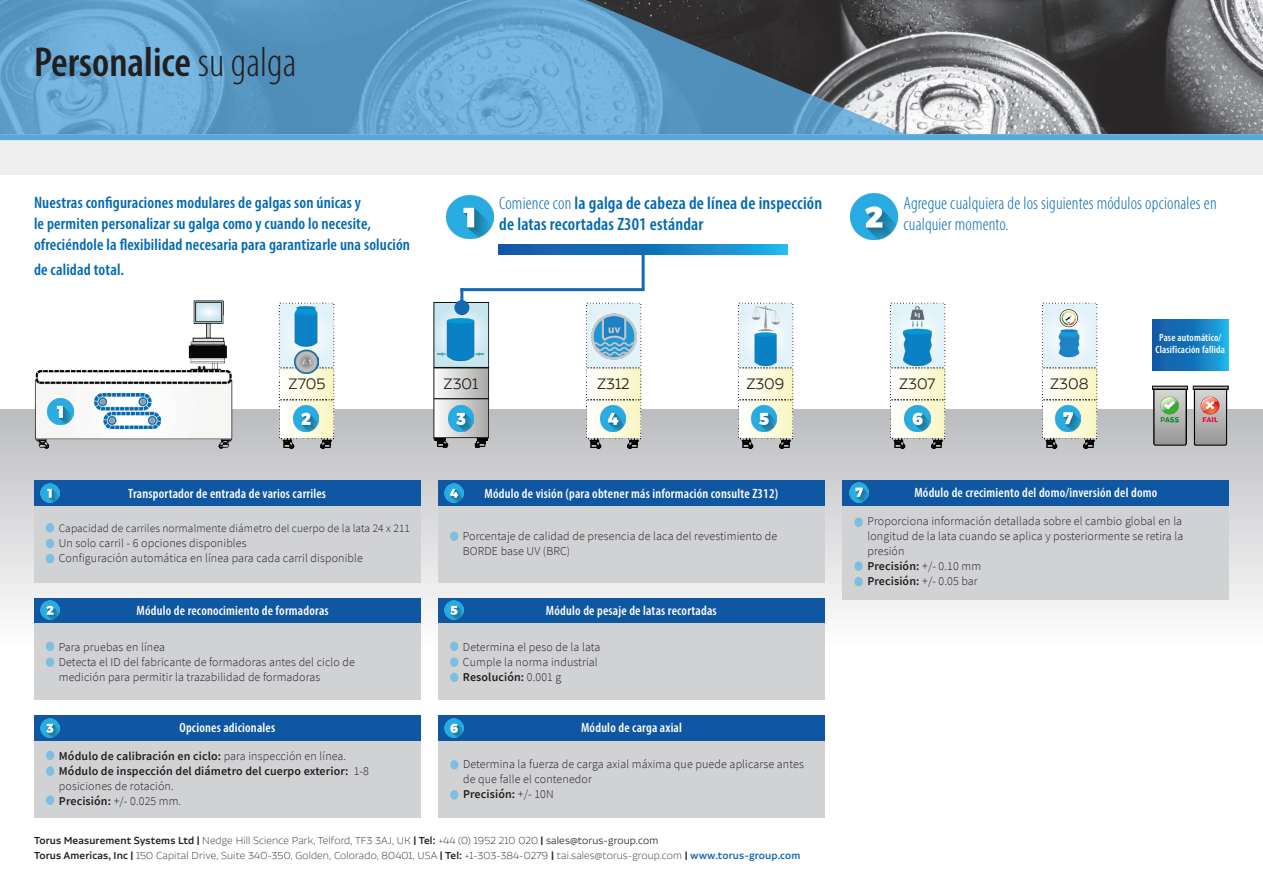
<style>
.page{position:relative;width:1263px;height:893px;background:#fff}
.page>*{position:absolute;margin:0;border:0;box-sizing:border-box;transform-origin:0 0}
.t1{font:600 condensed 42px "Myriad Pro";color:#231f20}
.t2{font:600 condensed 18px/21px "Myriad Pro";letter-spacing:.01em;color:#0168b3}
.t3{font:300 condensed 18px/21px "Myriad Pro";letter-spacing:.01em;color:#0168b3}
.t4{font:300 18px "Alvar Essential Alt";color:#231f20}
.t5{font:600 condensed 16.5px/21px "Myriad Pro";letter-spacing:.01em;color:#0168b3}
.t6{font:600 condensed 13.5px "Myriad Pro";letter-spacing:.015em;color:#fff}
.t7{font:300 12px/15px "Source Sans Pro";letter-spacing:.01em;color:#231f20;text-align:justify}
.t8{font:200 12px "Alvar Pro";letter-spacing:.01em;color:#231f20}
.t9{font:600 12px/15px "Source Sans Pro";letter-spacing:.01em;color:#231f20}
.t10{font:300 11.4px "Source Sans Pro";letter-spacing:.01em;color:#231f20}
.t11{font:600 condensed 10.5px/12px "Myriad Pro";letter-spacing:.015em;color:#fff;text-align:center}
.s1{font-weight:300}
.s2{font-weight:600}
.s3{font-weight:500}
.s4{font-weight:500;color:#1268b2}
</style>
<div class="page">
<div style="left:0;top:137px;width:1263px;height:38px;background:#eeeeef"></div>
<img style="left:447px;top:195px;width:47px;height:43px">
<img style="left:850px;top:193px;width:47px;height:47px">
<div style="left:0;top:409px;width:1263px;height:237px;background:linear-gradient(to bottom,#b9bbbf,#fcfcfc)"></div>
<img style="left:23px;top:300px;width:223px;height:155px">
<svg style="left:1152px;top:320px;width:76px;height:50px;background:#167abe"></svg>
<img style="left:425px;top:293px;width:65px;height:163px">
<img style="left:270px;top:302px;width:73px;height:154px">
<img style="left:577px;top:302px;width:73px;height:154px">
<img style="left:729px;top:302px;width:73px;height:154px">
<img style="left:881px;top:302px;width:73px;height:154px">
<img style="left:1033px;top:302px;width:73px;height:154px">
<img style="left:1152px;top:386px;width:76px;height:60px">
<img style="left:48px;top:398px;width:25px;height:26px">
<img style="left:293px;top:405px;width:26px;height:27px">
<img style="left:448px;top:405px;width:26px;height:27px">
<img style="left:600px;top:405px;width:26px;height:27px">
<img style="left:751px;top:405px;width:26px;height:27px">
<img style="left:904px;top:405px;width:26px;height:27px">
<img style="left:1055px;top:405px;width:26px;height:27px">
<div style="left:34px;top:481px;width:386px;height:33px;background:#1057a3"></div>
<div style="left:34px;top:506px;width:386px;height:77px;background:#d1d2d4"></div>
<div style="left:46px;top:523px;width:8px;height:9px;background:#7cbfe2;border-radius:50%"></div>
<div style="left:46px;top:539px;width:8px;height:9px;background:#7cbfe2;border-radius:50%"></div>
<div style="left:46px;top:554px;width:8px;height:9px;background:#7cbfe2;border-radius:50%"></div>
<div style="left:34px;top:598px;width:386px;height:33px;background:#1057a3"></div>
<div style="left:34px;top:623px;width:386px;height:77px;background:#d1d2d4"></div>
<div style="left:46px;top:642px;width:8px;height:9px;background:#7cbfe2;border-radius:50%"></div>
<div style="left:46px;top:657px;width:8px;height:10px;background:#7cbfe2;border-radius:50%"></div>
<div style="left:34px;top:716px;width:386px;height:33px;background:#1057a3"></div>
<div style="left:34px;top:741px;width:386px;height:77px;background:#d1d2d4"></div>
<div style="left:46px;top:751px;width:8px;height:9px;background:#7cbfe2;border-radius:50%"></div>
<div style="left:46px;top:766px;width:8px;height:10px;background:#7cbfe2;border-radius:50%"></div>
<div style="left:843px;top:481px;width:386px;height:35px;background:#1057a3"></div>
<div style="left:843px;top:506px;width:386px;height:93px;background:#d1d2d4"></div>
<div style="left:854px;top:518px;width:9px;height:9px;background:#7cbfe2;border-radius:50%"></div>
<div style="left:854px;top:561px;width:9px;height:10px;background:#7cbfe2;border-radius:50%"></div>
<img style="left:41px;top:483px;width:19px;height:20px">
<img style="left:41px;top:600px;width:19px;height:20px">
<img style="left:41px;top:718px;width:19px;height:20px">
<img style="left:849px;top:483px;width:19px;height:19px">
<img style="left:94px;top:394px;width:67px;height:34px">
<div style="left:438px;top:481px;width:386px;height:33px;background:#1057a3"></div>
<div style="left:438px;top:506px;width:386px;height:77px;background:#d1d2d4"></div>
<div style="left:450px;top:531px;width:8px;height:10px;background:#7cbfe2;border-radius:50%"></div>
<div style="left:438px;top:598px;width:386px;height:33px;background:#1057a3"></div>
<div style="left:438px;top:623px;width:386px;height:77px;background:#d1d2d4"></div>
<div style="left:450px;top:642px;width:8px;height:9px;background:#7cbfe2;border-radius:50%"></div>
<div style="left:450px;top:657px;width:8px;height:10px;background:#7cbfe2;border-radius:50%"></div>
<div style="left:450px;top:673px;width:8px;height:9px;background:#7cbfe2;border-radius:50%"></div>
<div style="left:438px;top:716px;width:387px;height:33px;background:#1057a3"></div>
<div style="left:438px;top:741px;width:386px;height:77px;background:#d1d2d4"></div>
<div style="left:450px;top:760px;width:8px;height:9px;background:#7cbfe2;border-radius:50%"></div>
<div style="left:450px;top:790px;width:8px;height:9px;background:#7cbfe2;border-radius:50%"></div>
<img style="left:445px;top:483px;width:19px;height:20px">
<img style="left:445px;top:600px;width:19px;height:20px">
<img style="left:445px;top:718px;width:19px;height:20px">
<svg style="left:499px;top:245px;width:289px;height:9px;background:#167bbf"></svg>
<hr style="left:642px;top:249px;width:3px;height:40px;background:#1668b1">
<hr style="left:460px;top:288px;width:185px;height:3px;background:#1668b1">
<div style="left:454px;top:300px;width:15px;height:15px;background:#1268b2;border-radius:50%"></div>
<hr style="left:460px;top:288px;width:3px;height:25px;background:#1668b1">
<div style="left:854px;top:577px;width:9px;height:9px;background:#7cbfe2;border-radius:50%"></div>
<img style="left:294px;top:307px;width:25px;height:66px">
<img style="left:438px;top:319px;width:46px;height:42px">
<img style="left:589px;top:311px;width:49px;height:50px">
<img style="left:752px;top:307px;width:27px;height:58px">
<img style="left:904px;top:305px;width:29px;height:60px">
<img style="left:1056px;top:306px;width:27px;height:53px">
<div style="left:46px;top:795px;width:8px;height:10px;background:#7cbfe2;border-radius:50%"></div>
<img style="left:905px;top:0;width:358px;height:134px">
<svg style="left:0;top:0;width:905px;height:134px;background:#5e92b5"></svg>
<div style="left:0;top:134px;width:1263px;height:6px;background:#58a8dc"></div>
<p class="t1" style="left:34px;top:36px;width:264px">Personalice <span class="s1">su galga</span></p>
<p class="t5" style="left:34px;top:192px;width:378px">Nuestras configuraciones modulares de galgas son únicas y<br>le permiten personalizar su galga como y cuando lo necesite, ofreciéndole la flexibilidad necesaria para garantizarle una solución</p>
<p class="t5" style="left:34px;top:259px;width:92px">de calidad total.</p>
<p class="t2" style="left:499px;top:192px;width:324px"><span class="s1">Comience con</span> la galga de cabeza de línea de inspección de latas recortadas Z301 estándar</p>
<p class="t3" style="left:903px;top:193px;width:315px">Agregue cualquiera de los siguientes módulos opcionales en cualquier momento.</p>
<p class="t11" style="left:1155px;top:331px;width:71px">Pase automático/<br>Clasificación fallida</p>
<p class="t4" style="left:289px;top:374px;width:38px">Z705</p>
<p class="t4" style="left:444px;top:374px;width:36px">Z301</p>
<p class="t4" style="left:597px;top:374px;width:34px">Z312</p>
<p class="t4" style="left:746px;top:374px;width:40px">Z309</p>
<p class="t4" style="left:899px;top:374px;width:38px">Z307</p>
<p class="t4" style="left:1050px;top:374px;width:40px">Z308</p>
<p class="t6" style="left:128px;top:485px;width:199px">Transportador de entrada de varios carriles</p>
<p class="t10" style="left:59px;top:521px;width:353px">Capacidad de carriles normalmente diámetro del cuerpo de la lata 24 x 211</p>
<p class="t7" style="left:59px;top:536px;width:189px">Un solo carril - 6 opciones disponibles</p>
<p class="t7" style="left:59px;top:551px;width:306px">Configuración automática en línea para cada carril disponible</p>
<p class="t6" style="left:137px;top:602px;width:194px">Módulo de reconocimiento de formadoras</p>
<p class="t7" style="left:59px;top:639px;width:108px">Para pruebas en línea</p>
<p class="t7" style="left:59px;top:654px;width:298px">Detecta el ID del fabricante de formadoras antes del ciclo de</p>
<p class="t7" style="left:59px;top:669px;width:263px">medición para permitir la trazabilidad de formadoras</p>
<p class="t6" style="left:179px;top:719px;width:97px">Opciones adicionales</p>
<p class="t9" style="left:59px;top:748px;width:289px">Módulo de calibración en ciclo: <span class="s1">para inspección en línea.</span></p>
<p class="t9" style="left:59px;top:763px;width:312px">Módulo de inspección del diámetro del cuerpo exterior: <span class="s1">1-8 posiciones de rotación.</span></p>
<p class="t7" style="left:59px;top:793px;width:124px"><span class="s2">Precisión:</span> +/- 0.025 mm.</p>
<p class="t6" style="left:485px;top:485px;width:295px">Módulo de visión (para obtener más información consulte Z312)</p>
<p class="t7" style="left:463px;top:528px;width:316px">Porcentaje de calidad de presencia de laca del revestimiento de</p>
<p class="t7" style="left:463px;top:543px;width:109px">BORDE base UV (BRC)</p>
<p class="t6" style="left:546px;top:602px;width:172px">Módulo de pesaje de latas recortadas</p>
<p class="t7" style="left:463px;top:639px;width:139px">Determina el peso de la lata</p>
<p class="t7" style="left:463px;top:654px;width:136px">Cumple la norma industrial</p>
<p class="t9" style="left:463px;top:669px;width:100px">Resolución: <span class="s1">0.001 g</span></p>
<p class="t6" style="left:581px;top:719px;width:102px">Módulo de carga axial</p>
<p class="t7" style="left:463px;top:757px;width:342px">Determina la fuerza de carga axial máxima que puede aplicarse antes de que falle el contenedor</p>
<p class="t9" style="left:463px;top:787px;width:92px">Precisión: <span class="s1">+/- 10N</span></p>
<p class="t8" style="left:34px;top:835px;width:626px"><span class="s3">Torus Measurement Systems Ltd |</span> Nedge Hill Science Park, Telford, TF3 3AJ, UK <span class="s3">| Tel:</span> +44 (0) 1952 210 020 <span class="s3">|</span> <span class="s1">sales@torus-group.com</span></p>
<p class="t8" style="left:34px;top:850px;width:768px"><span class="s3">Torus Americas, Inc |</span> 150 Capital Drive, Suite 340-350, Golden, Colorado, 80401, USA <span class="s3">| Tel:</span> +1-303-384-0279 <span class="s3">|</span> tai.sales@torus-group.com <span class="s3">|</span> <span class="s4">www.torus-group.com</span></p>
<p class="t6" style="left:914px;top:484px;width:244px">Módulo de crecimiento del domo/inversión del domo</p>
<p class="t7" style="left:867px;top:513px;width:317px">Proporciona información detallada sobre el cambio global en la longitud de la lata cuando se aplica y posteriormente se retira la presión</p>
<p class="t9" style="left:867px;top:558px;width:115px">Precisión: <span class="s1">+/- 0.10 mm</span></p>
<p class="t9" style="left:867px;top:573px;width:112px">Precisión: <span class="s1">+/- 0.05 bar</span></p>
</div>
